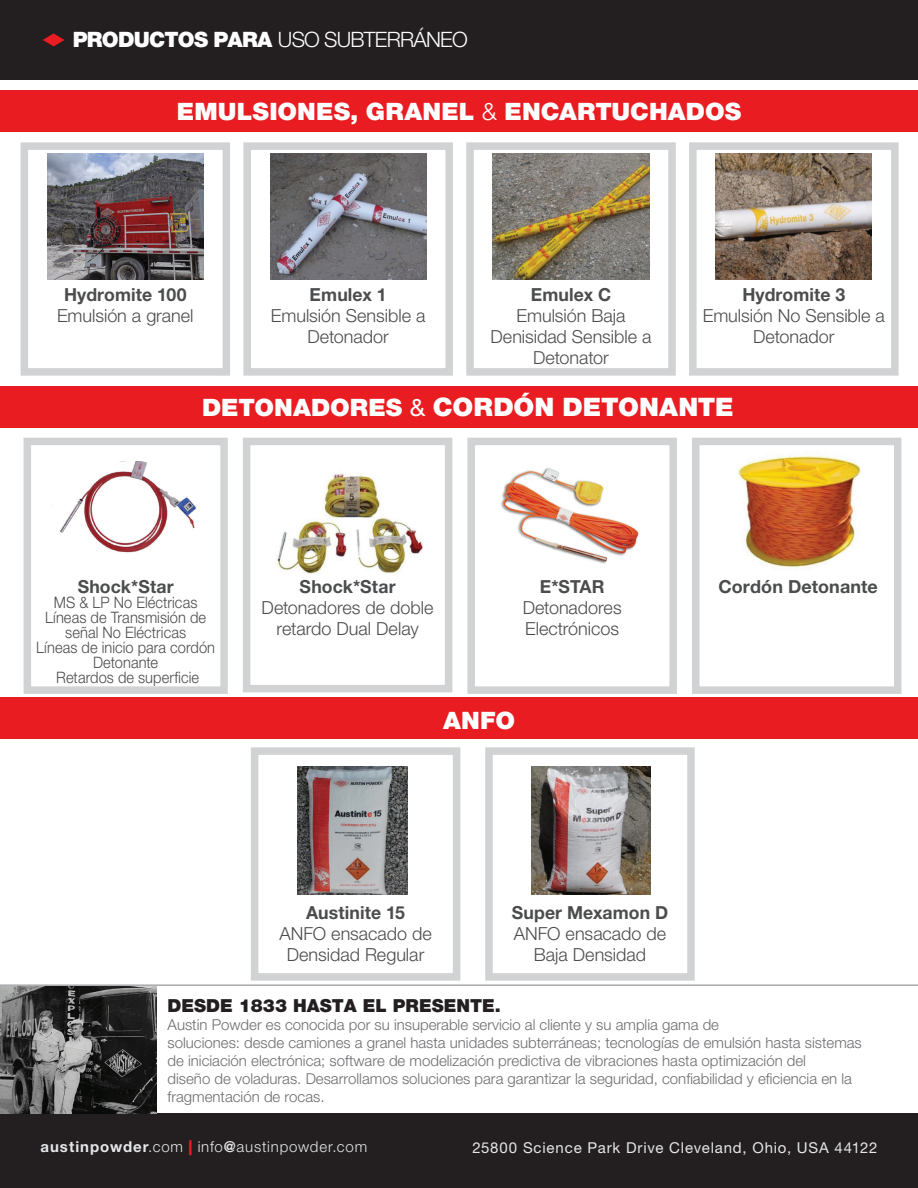
<style>
.page{position:relative;width:918px;height:1188px;background:#fff}
.page>*{position:absolute;margin:0;border:0;box-sizing:border-box;transform-origin:0 0}
.t1{font:900 25.5px "Helvetica Neue CE";color:#fff}
.t2{font:900 24px "Helvetica Neue CE";color:#fff}
.t3{font:300 21.15px "Helvetica Neue CE";letter-spacing:-.035em;color:#fff}
.t4{font:300 18px/21px "Helvetica Neue CE";color:#4b4c4d;text-align:center}
.t5{font:700 18px "Helvetica Neue CE";letter-spacing:.005em;color:#4b4c4d}
.t6{font:900 18px "Helvetica Neue CE";color:#231f20}
.t7{font:300 15.75px/15px "Helvetica Neue CE";letter-spacing:.005em;color:#4b4c4d;text-align:center;scale:.93 1}
.t8{font:300 15px/18px "Helvetica Neue CE";color:#6c6d70}
.t9{font:15px "Helvetica Neue CE";letter-spacing:.055em;color:#e6e7e9}
.t10{font:300 15px "Helvetica Neue CE";letter-spacing:.055em;color:#e6e7e9}
.s1{font-weight:900}
.s2{font-weight:300}
.s3{font-size:24px}
.s4{font-weight:400;font-size:24px}
.s5{font-weight:700}
.s6{font-weight:900;color:#e91c22}
</style>
<div class="page">
<div style="left:0;top:0;width:918px;height:80px;background:#231f20"></div>
<svg style="left:43px;top:33px;width:22px;height:13px"></svg>
<div style="left:0;top:1113px;width:918px;height:75px;background:#231f20"></div>
<img style="left:0;top:986px;width:157px;height:127px">
<hr style="left:0;top:984px;width:918px;height:2px;background:#a8a9ad">
<div style="left:243px;top:142px;width:210px;height:234px;border:8px solid #d1d2d4"></div>
<img style="left:270px;top:153px;width:156px;height:127px">
<div style="left:466px;top:142px;width:210px;height:234px;border:8px solid #d1d2d4"></div>
<img style="left:493px;top:153px;width:156px;height:127px">
<div style="left:689px;top:142px;width:210px;height:234px;border:8px solid #d1d2d4"></div>
<img style="left:716px;top:153px;width:156px;height:127px">
<div style="left:243px;top:438px;width:209px;height:254px;border:8px solid #d1d2d4"></div>
<img style="left:277px;top:473px;width:146px;height:101px">
<div style="left:467px;top:438px;width:210px;height:256px;border:8px solid #d1d2d4"></div>
<img style="left:501px;top:468px;width:138px;height:96px">
<div style="left:692px;top:438px;width:210px;height:256px;border:8px solid #d1d2d4"></div>
<img style="left:737px;top:455px;width:124px;height:115px">
<div style="left:0;top:91px;width:918px;height:41px;background:#e91c22"></div>
<div style="left:0;top:386px;width:918px;height:41px;background:#e91c22"></div>
<div style="left:0;top:698px;width:918px;height:41px;background:#e91c22"></div>
<div style="left:485px;top:747px;width:210px;height:234px;border:8px solid #d1d2d4"></div>
<img style="left:531px;top:766px;width:119px;height:128px">
<div style="left:251px;top:747px;width:209px;height:234px;border:8px solid #d1d2d4"></div>
<img style="left:297px;top:766px;width:111px;height:128px">
<div style="left:24px;top:438px;width:204px;height:256px;border:8px solid #d1d2d4"></div>
<img style="left:60px;top:461px;width:136px;height:92px">
<div style="left:21px;top:142px;width:209px;height:234px;border:8px solid #d1d2d4"></div>
<img style="left:47px;top:153px;width:156px;height:127px">
<h3 class="t3" style="left:73px;top:26px;width:396px"><span class="s1">PRODUCTOS PARA</span> USO SUBTERRÁNEO</h3>
<h2 class="t2" style="left:177px;top:96px;width:566px">EMULSIONES, GRANEL <span class="s2">&amp;</span> ENCARTUCHADOS</h2>
<p class="t5" style="left:64px;top:284px;width:124px">Hydromite 100</p>
<p class="t4" style="left:57px;top:307px;width:138px">Emulsión a granel</p>
<p class="t5" style="left:310px;top:284px;width:79px">Emulex 1</p>
<p class="t4" style="left:271px;top:307px;width:156px">Emulsión Sensible a<br>Detonador</p>
<p class="t5" style="left:531px;top:284px;width:82px">Emulex C</p>
<p class="t4" style="left:491px;top:307px;width:162px">Emulsión Baja<br>Denisidad Sensible a<br>Detonator</p>
<p class="t5" style="left:742px;top:284px;width:104px">Hydromite 3</p>
<p class="t4" style="left:703px;top:307px;width:184px">Emulsión No Sensible a<br>Detonador</p>
<h1 class="t1" style="left:202px;top:391px;width:533px"><span class="s3">DETONADORES</span> <span class="s4">&amp;</span> CORDÓN DETONANTE</h1>
<p class="t5" style="left:78px;top:575px;width:97px">Shock*Star</p>
<p class="t7" style="left:36px;top:596px;width:194px">MS &amp; LP No Eléctricas<br>Líneas de Transmisión de señal No Eléctricas<br>Líneas de inicio para cordón<br>Detonante<br>Retardos de superficie</p>
<p class="t5" style="left:300px;top:575px;width:97px">Shock*Star</p>
<p class="t4" style="left:262px;top:599px;width:173px">Detonadores de doble retardo Dual Delay</p>
<p class="t5" style="left:540px;top:575px;width:66px">E*STAR</p>
<p class="t4" style="left:523px;top:599px;width:100px;text-align:left">Detonadores<br>Electrónicos</p>
<h2 class="t2" style="left:443px;top:706px;width:73px">ANFO</h2>
<p class="t5" style="left:719px;top:575px;width:161px">Cordón Detonante</p>
<p class="t5" style="left:306px;top:901px;width:100px">Austinite 15</p>
<p class="t4" style="left:279px;top:924px;width:154px">ANFO ensacado de<br>Densidad Regular</p>
<p class="t5" style="left:512px;top:901px;width:158px">Super Mexamon D</p>
<p class="t4" style="left:514px;top:924px;width:154px">ANFO ensacado de<br>Baja Densidad</p>
<p class="t6" style="left:168px;top:995px;width:335px">DESDE 1833 HASTA EL PRESENTE.</p>
<p class="t8" style="left:168px;top:1017px;width:696px">Austin Powder es conocida por su insuperable servicio al cliente y su amplia gama de<br>soluciones: desde camiones a granel hasta unidades subterráneas; tecnologías de emulsión hasta sistemas de iniciación electrónica; software de modelización predictiva de vibraciones hasta optimización del<br>diseño de voladuras. Desarrollamos soluciones para garantizar la seguridad, confiabilidad y eficiencia en la fragmentación de rocas.</p>
<p class="t10" style="left:41px;top:1138px;width:328px"><span class="s5">austinpowder</span>.com <span class="s6">|</span> info<span class="s5">@</span>austinpowder.com</p>
<p class="t9" style="left:472px;top:1139px;width:407px">25800 Science Park Drive Cleveland, Ohio, USA 44122</p>
</div>
